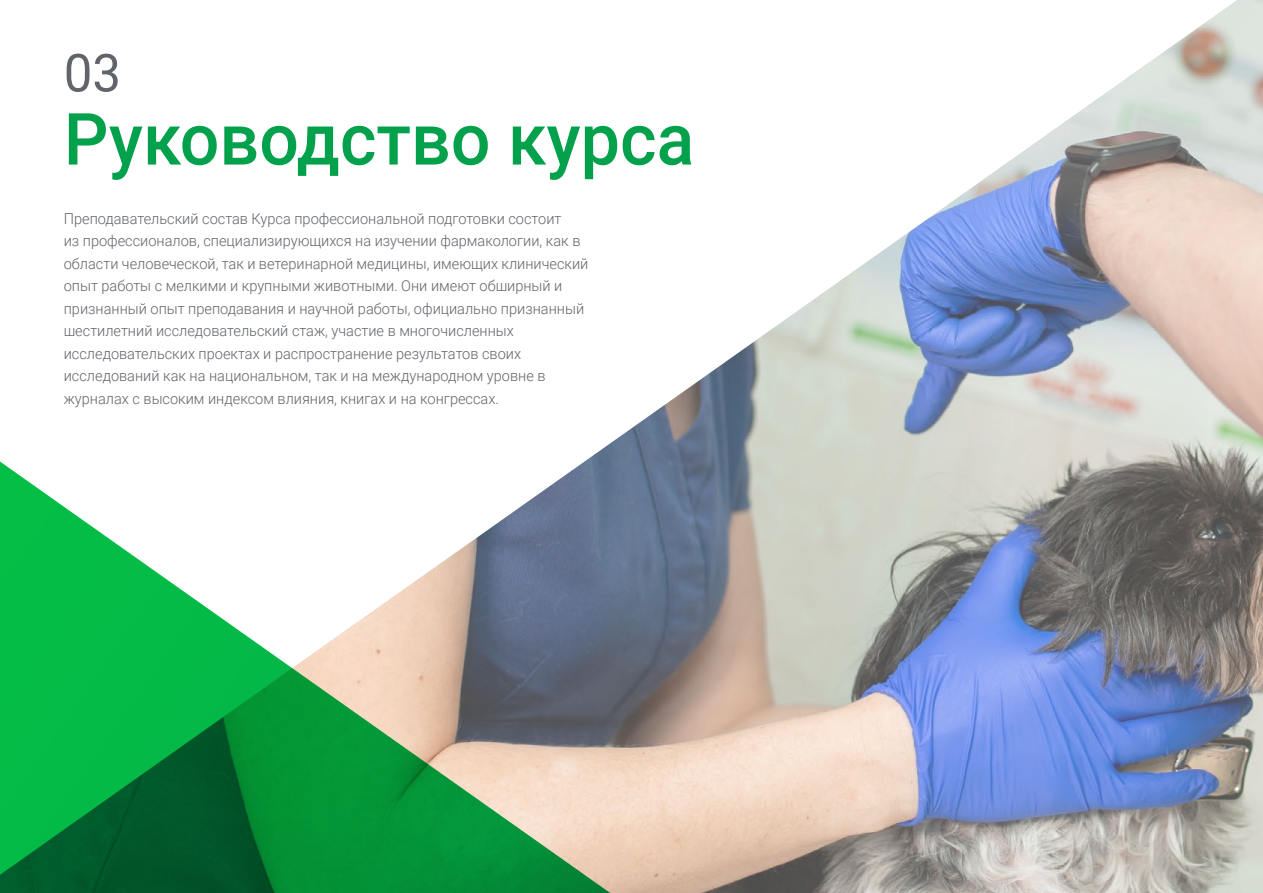
<style>
.page{position:relative;width:1263px;height:893px;background:#fff}
.page>*{position:absolute;margin:0;border:0;box-sizing:border-box;transform-origin:0 0}
.t1{font:500 72px "Roboto";color:#04a14d}
.t2{font:52.5px "Roboto";color:#61646a}
.t3{font:300 15px/22.5px "Roboto";color:#61646a}
</style>
<div class="page">
<img style="left:606px;top:0;width:657px;height:893px">
<svg style="left:0;top:446px;width:640px;height:447px"></svg>
<h2 class="t2" style="left:64px;top:36px;width:59px">03</h2>
<h1 class="t1" style="left:64px;top:89px;width:632px">Руководство курса</h1>
<p class="t3" style="left:64px;top:207px;width:526px">Преподавательский состав Курса профессиональной подготовки состоит<br>из профессионалов, специализирующихся на изучении фармакологии, как в области человеческой, так и ветеринарной медицины, имеющих клинический опыт работы с мелкими и крупными животными. Они имеют обширный и признанный опыт преподавания и научной работы, официально признанный шестилетний исследовательский стаж, участие в многочисленных исследовательских проектах и распространение результатов своих исследований как на национальном, так и на международном уровне в журналах с высоким индексом влияния, книгах и на конгрессах.</p>
</div>
